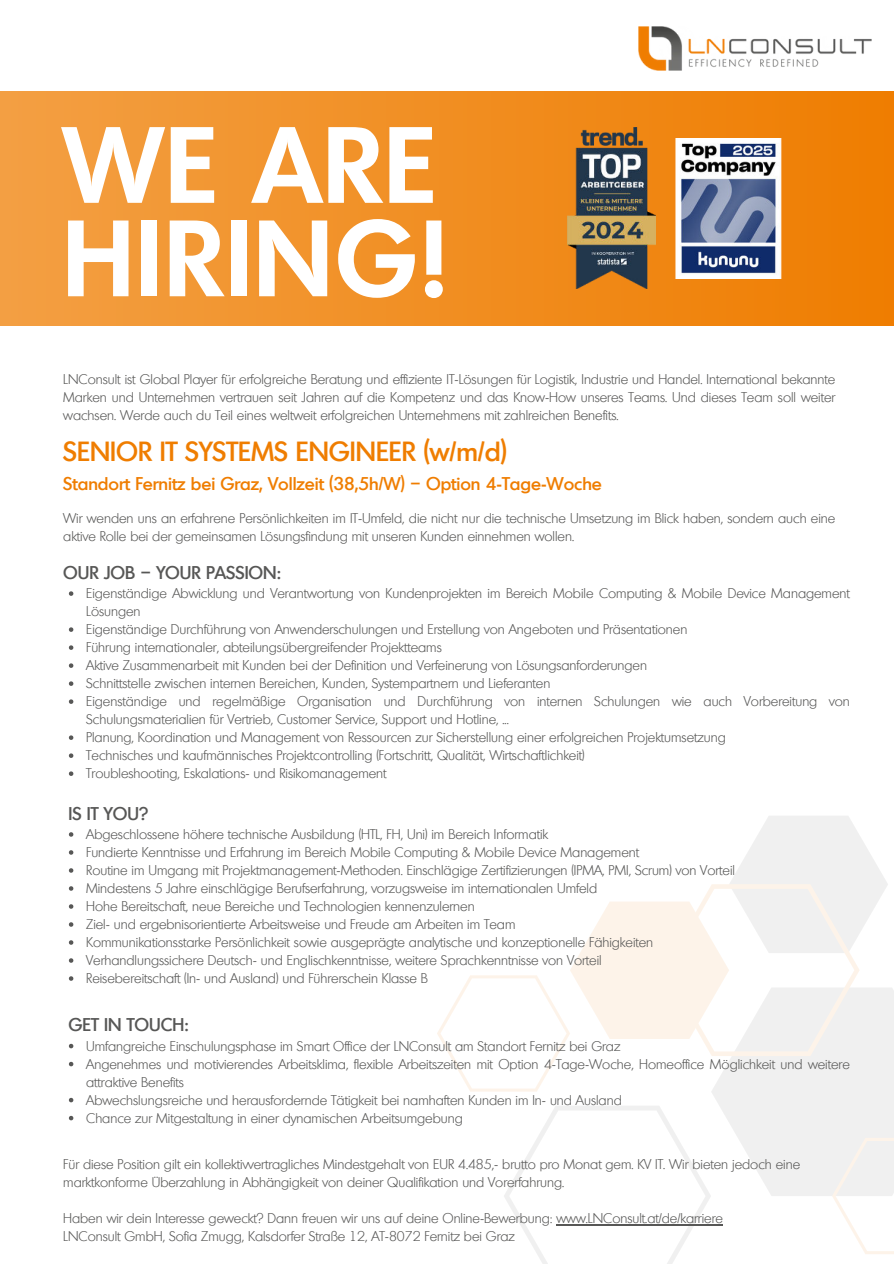
<style>
.page{position:relative;width:894px;height:1264px;background:#fff}
.page>*{position:absolute;margin:0;border:0;box-sizing:border-box;transform-origin:0 0}
.t1{font:600 105px/93.3px "Montreal";letter-spacing:.03em;color:#fff}
.t2{font:500 27px "Montreal";color:#ef7d00}
.t3{font:500 18px "Montreal";color:#ef7d00}
.t4{font:500 18px "Montreal";color:#575756}
.t5{font:300 13.5px/18px "Montreal";color:#575756}
.s1{color:#575656}
</style>
<div class="page">
<svg style="left:437px;top:816px;width:456px;height:447px"></svg>
<svg style="left:69px;top:591px;width:4px;height:5px"></svg>
<svg style="left:69px;top:627px;width:4px;height:5px"></svg>
<svg style="left:69px;top:645px;width:4px;height:5px"></svg>
<svg style="left:69px;top:663px;width:4px;height:5px"></svg>
<svg style="left:69px;top:681px;width:4px;height:5px"></svg>
<svg style="left:69px;top:699px;width:4px;height:5px"></svg>
<svg style="left:69px;top:735px;width:4px;height:5px"></svg>
<svg style="left:69px;top:753px;width:4px;height:5px"></svg>
<svg style="left:69px;top:771px;width:4px;height:5px"></svg>
<svg style="left:69px;top:832px;width:4px;height:4px"></svg>
<svg style="left:69px;top:850px;width:4px;height:4px"></svg>
<svg style="left:69px;top:868px;width:4px;height:4px"></svg>
<svg style="left:69px;top:886px;width:4px;height:4px"></svg>
<svg style="left:69px;top:904px;width:4px;height:4px"></svg>
<svg style="left:69px;top:922px;width:4px;height:4px"></svg>
<svg style="left:69px;top:940px;width:4px;height:4px"></svg>
<svg style="left:69px;top:958px;width:4px;height:4px"></svg>
<svg style="left:69px;top:976px;width:4px;height:4px"></svg>
<svg style="left:69px;top:1043px;width:4px;height:5px"></svg>
<svg style="left:69px;top:1061px;width:4px;height:5px"></svg>
<svg style="left:69px;top:1097px;width:4px;height:5px"></svg>
<svg style="left:69px;top:1115px;width:4px;height:5px"></svg>
<hr style="left:556px;top:1224px;width:166px;height:1px;background:#575756">
<div style="left:0;top:92px;width:893px;height:233px;background:linear-gradient(to right,#f39f43,#ef7e02)"></div>
<img style="left:638px;top:26px;width:232px;height:44px">
<img style="left:567px;top:128px;width:88px;height:161px">
<img style="left:675px;top:138px;width:106px;height:140px">
<h1 class="t1" style="left:63px;top:115px;width:386px">WE ARE<br>HIRING!</h1>
<p class="t5" style="left:63px;top:370px;width:773px;text-align:justify">LNConsult ist Global Player für erfolgreiche Beratung und effiziente IT-Lösungen für Logistik, Industrie und Handel. International bekannte Marken und Unternehmen vertrauen seit Jahren auf die Kompetenz und das Know-How unseres Teams. Und dieses Team soll weiter wachsen. Werde auch du Teil eines weltweit erfolgreichen Unternehmens mit zahlreichen Benefits.</p>
<h2 class="t2" style="left:63px;top:434px;width:445px">SENIOR IT SYSTEMS ENGINEER (w/m/d)</h2>
<h3 class="t3" style="left:63px;top:471px;width:540px">Standort Fernitz bei Graz, Vollzeit (38,5h/W) – Option 4-Tage-Woche</h3>
<p class="t5" style="left:63px;top:509px;width:773px">Wir wenden uns an erfahrene Persönlichkeiten im IT-Umfeld, die nicht nur die technische Umsetzung im Blick haben, sondern auch eine aktive Rolle bei der gemeinsamen Lösungsfindung mit unseren Kunden einnehmen wollen.</p>
<h3 class="t4" style="left:63px;top:560px;width:219px">OUR JOB – YOUR PASSION:</h3>
<p class="t5" style="left:86px;top:584px;width:764px">Eigenständige Abwicklung und Verantwortung von Kundenprojekten im Bereich Mobile Computing &amp; Mobile Device Management Lösungen<br>Eigenständige Durchführung von Anwenderschulungen und Erstellung von Angeboten und Präsentationen<br>Führung internationaler, abteilungsübergreifender Projektteams<br>Aktive Zusammenarbeit mit Kunden bei der Definition und Verfeinerung von Lösungsanforderungen<br>Schnittstelle zwischen internen Bereichen, Kunden, Systempartnern und Lieferanten<br>Eigenständige und regelmäßige Organisation und Durchführung von internen Schulungen wie auch Vorbereitung von Schulungsmaterialien für Vertrieb, Customer Service, Support und Hotline, ...<br>Planung, Koordination und Management von Ressourcen zur Sicherstellung einer erfolgreichen Projektumsetzung<br>Technisches und kaufmännisches Projektcontrolling (Fortschritt, Qualität, Wirtschaftlichkeit)<br>Troubleshooting, Eskalations- und Risikomanagement</p>
<h3 class="t4" style="left:68px;top:801px;width:81px">IS IT YOU?</h3>
<p class="t5" style="left:86px;top:825px;width:650px">Abgeschlossene höhere technische Ausbildung (HTL, FH, Uni) im Bereich Informatik<br>Fundierte Kenntnisse und Erfahrung im Bereich Mobile Computing &amp; Mobile Device Management<br>Routine im Umgang mit Projektmanagement-Methoden. Einschlägige Zertifizierungen (IPMA, PMI, Scrum) von Vorteil Mindestens 5 Jahre einschlägige Berufserfahrung, vorzugsweise im internationalen Umfeld<br>Hohe Bereitschaft, neue Bereiche und Technologien kennenzulernen<br>Ziel- und ergebnisorientierte Arbeitsweise und Freude am Arbeiten im Team<br>Kommunikationsstarke Persönlichkeit sowie ausgeprägte analytische und konzeptionelle Fähigkeiten Verhandlungssichere Deutsch- und Englischkenntnisse, weitere Sprachkenntnisse von Vorteil<br>Reisebereitschaft (In- und Ausland) und Führerschein Klasse B</p>
<h3 class="t4" style="left:68px;top:1013px;width:122px">GET IN TOUCH:</h3>
<p class="t5" style="left:86px;top:1036px;width:764px">Umfangreiche Einschulungsphase im Smart Office der LNConsult am Standort Fernitz bei Graz<br>Angenehmes und motivierendes Arbeitsklima, flexible Arbeitszeiten mit Option 4-Tage-Woche, Homeoffice Möglichkeit und weitere attraktive Benefits<br>Abwechslungsreiche und herausfordernde Tätigkeit bei namhaften Kunden im In- und Ausland<br>Chance zur Mitgestaltung in einer dynamischen Arbeitsumgebung</p>
<p class="t5" style="left:63px;top:1155px;width:738px">Für diese Position gilt ein kollektivvertragliches Mindestgehalt von <span class="s1">EUR 4.485,- brutto</span> pro Monat gem. KV IT. Wir bieten jedoch eine marktkonforme Überzahlung in Abhängigkeit von deiner Qualifikation und Vorerfahrung.</p>
<p class="t5" style="left:63px;top:1209px;width:661px">Haben wir dein Interesse geweckt? Dann freuen wir uns auf deine Online-Bewerbung: www.LNConsult.at/de/karriere<br>LNConsult GmbH, Sofia Zmugg, Kalsdorfer Straße 12, AT-8072 Fernitz bei Graz</p>
</div>
